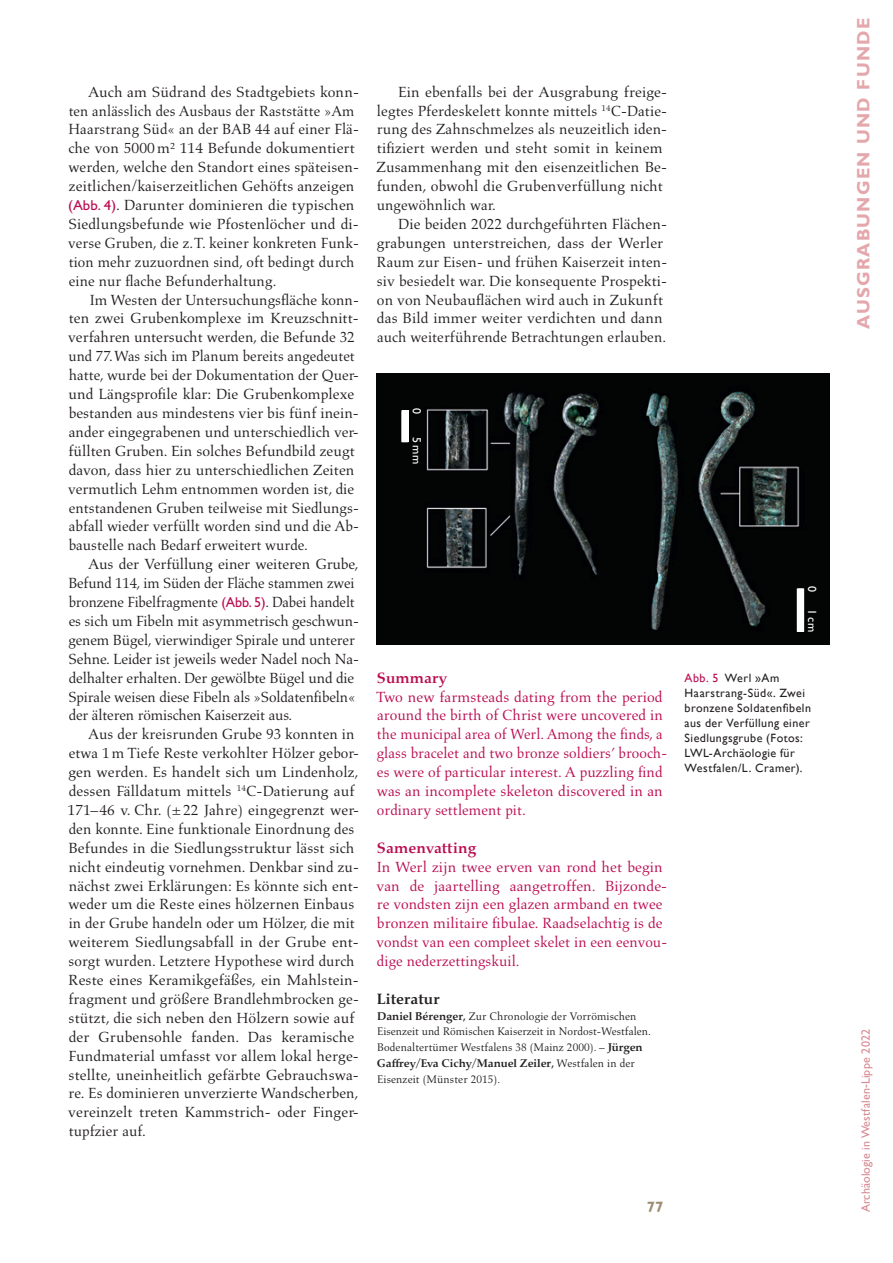
<style>
.page{position:relative;width:893px;height:1263px;background:#fff}
.page>*{position:absolute;margin:0;border:0;box-sizing:border-box;transform-origin:0 0}
.t1{font:700 18px "Gill Sans Std";letter-spacing:.07em;color:#e3a7ac}
._2_1_Fließtext_Ausgr{font:15px/18.9px "Aldus LT Std";letter-spacing:.005em;color:#231f20}
._1_Zusf_Ausgrabungen{font:15px/18.9px "Aldus LT Std";letter-spacing:.005em;color:#ba0e51}
.Ü_Zusf_Ausgrabungen{font:700 15px "Aldus Nova";letter-spacing:.015em;color:#ba0e51}
.Literatur_Überschrif{font:700 15px "Aldus Nova";letter-spacing:.015em;color:#231f20}
.t2{font:700 15px "Gill Sans Std";color:#9c8c6f}
.BU_linksbündig_8_10{font:12px/15px "Gill Sans";letter-spacing:.04em;color:#231f20}
.t3{font:12px "Gill Sans";letter-spacing:.01em;color:#d88a93}
.Maßbalken_Zahl_8pt{font:12px "Gill Sans Std";letter-spacing:.105em;color:#fff}
.Literatur_7_5{font:11.25px/15.8px "Aldus LT Std";letter-spacing:.01em;color:#231f20}
.s1{font-family:"Gill Sans Std";font-size:14.4px;color:#ba0e51}
.s2{font-family:"Aldus Nova";font-weight:700}
.s3{color:#ba0e51}
</style>
<div class="page">
<img style="left:376px;top:373px;width:453px;height:272px">
<div style="left:402px;top:411px;width:6px;height:31px;background:#fff"></div>
<hr style="left:408px;top:410px;width:1px;height:32px;background:#fff">
<hr style="left:401px;top:410px;width:1px;height:32px;background:#fff">
<div style="left:797px;top:589px;width:7px;height:42px;background:#fff"></div>
<hr style="left:803px;top:588px;width:1px;height:43px;background:#fff">
<hr style="left:797px;top:588px;width:1px;height:43px;background:#fff">
<p class="_2_1_Fließtext_Ausgr" style="left:68px;top:82px;width:292px;text-indent:20px">Auch am Südrand des Stadtgebiets konn&shy;ten anlässlich des Ausbaus der Raststätte »Am Haarstrang Süd« an der BAB 44 auf einer Flä&shy;che von 5000m² 114 Befunde dokumentiert werden, welche den Standort eines späteisen&shy;zeitlichen/kaiserzeitlichen Gehöfts anzeigen <span class="s1">(Abb. 4)</span>. Darunter dominieren die typischen Siedlungsbefunde wie Pfostenlöcher und di&shy;verse Gruben, die z.T. keiner konkreten Funk&shy;tion mehr zuzuordnen sind, oft bedingt durch eine nur flache Befunderhaltung.</p>
<p class="_2_1_Fließtext_Ausgr" style="left:68px;top:290px;width:292px;text-indent:21px">Im Westen der Untersuchungsfläche konn&shy;ten zwei Grubenkomplexe im Kreuzschnitt&shy;verfahren untersucht werden, die Befunde 32 und 77. Was sich im Planum bereits angedeutet hatte, wurde bei der Dokumentation der Quer&shy;und Längsprofile klar: Die Grubenkomplexe bestanden aus mindestens vier bis fünf inein&shy;ander eingegrabenen und unterschiedlich ver&shy;füllten Gruben. Ein solches Befundbild zeugt davon, dass hier zu unterschiedlichen Zeiten vermutlich Lehm entnommen worden ist, die entstandenen Gruben teilweise mit Siedlungs&shy;abfall wieder verfüllt worden sind und die Ab&shy;baustelle nach Bedarf erweitert wurde.</p>
<p class="_2_1_Fließtext_Ausgr" style="left:68px;top:555px;width:292px;text-indent:20px">Aus der Verfüllung einer weiteren Grube, Befund 114, im Süden der Fläche stammen zwei bronzene Fibelfragmente <span class="s1">(Abb. 5)</span>. Dabei handelt es sich um Fibeln mit asymmetrisch geschwun&shy;genem Bügel, vierwindiger Spirale und unterer Sehne. Leider ist jeweils weder Nadel noch Na&shy;delhalter erhalten. Der gewölbte Bügel und die Spirale weisen diese Fibeln als »Soldatenfibeln« der älteren römischen Kaiserzeit aus.</p>
<p class="_2_1_Fließtext_Ausgr" style="left:68px;top:725px;width:293px;text-indent:20px">Aus der kreisrunden Grube 93 konnten in etwa 1m Tiefe Reste verkohlter Hölzer gebor&shy;gen werden. Es handelt sich um Lindenholz, dessen Fälldatum mittels <sup>14</sup>C-Datierung auf 171–46 v. Chr. (±22 Jahre) eingegrenzt wer&shy;den konnte. Eine funktionale Einordnung des Befundes in die Siedlungsstruktur lässt sich nicht eindeutig vornehmen. Denkbar sind zu&shy;nächst zwei Erklärungen: Es könnte sich ent&shy;weder um die Reste eines hölzernen Einbaus in der Grube handeln oder um Hölzer, die mit weiterem Siedlungsabfall in der Grube ent&shy;sorgt wurden. Letztere Hypothese wird durch Reste eines Keramikgefäßes, ein Mahlstein&shy;fragment und größere Brandlehmbrocken ge&shy;stützt, die sich neben den Hölzern sowie auf der Grubensohle fanden. Das keramische Fundmaterial umfasst vor allem lokal herge&shy;stellte, uneinheitlich gefärbte Gebrauchswa&shy;re. Es dominieren unverzierte Wandscherben, vereinzelt treten Kammstrich- oder Finger&shy;tupfzier auf.</p>
<p class="_2_1_Fließtext_Ausgr" style="left:377px;top:82px;width:292px;text-indent:21px">Ein ebenfalls bei der Ausgrabung freige&shy;legtes Pferdeskelett konnte mittels <sup>14</sup>C-Datie&shy;rung des Zahnschmelzes als neuzeitlich iden&shy;tifiziert werden und steht somit in keinem Zusammenhang mit den eisenzeitlichen Be&shy;funden, obwohl die Grubenverfüllung nicht ungewöhnlich war.</p>
<p class="_2_1_Fließtext_Ausgr" style="left:377px;top:215px;width:292px;text-indent:22px">Die beiden 2022 durchgeführten Flächen&shy;grabungen unterstreichen, dass der Werler Raum zur Eisen- und frühen Kaiserzeit inten&shy;siv besiedelt war. Die konsequente Prospekti&shy;on von Neubauflächen wird auch in Zukunft das Bild immer weiter verdichten und dann auch weiterführende Betrachtungen erlauben.</p>
<p class="Maßbalken_Zahl_8pt" style="left:424px;top:408px;width:7px;rotate:90deg">0</p>
<p class="Maßbalken_Zahl_8pt" style="left:424px;top:437px;width:28px;rotate:90deg">5mm</p>
<p class="Ü_Zusf_Ausgrabungen" style="left:377px;top:669px;width:71px">Summary</p>
<p class="_1_Zusf_Ausgrabungen" style="left:376px;top:687px;width:293px">Two new farmsteads dating from the period around the birth of Christ were uncovered in the municipal area of Werl. Among the finds, a glass bracelet and two bronze soldiers’ brooch&shy;es were of particular interest. A puzzling find was an incomplete skeleton discovered in an ordinary settlement pit.</p>
<p class="Ü_Zusf_Ausgrabungen" style="left:377px;top:839px;width:101px">Samenvatting</p>
<p class="_1_Zusf_Ausgrabungen" style="left:377px;top:857px;width:292px">In Werl zijn twee erven van rond het begin van de jaartelling aangetroffen. Bijzonde&shy;re vondsten zijn een glazen armband en twee bronzen militaire fibulae. Raadselachtig is de vondst van een compleet skelet in een eenvou&shy;dige nederzettingskuil.</p>
<p class="Literatur_Überschrif" style="left:377px;top:990px;width:64px">Literatur</p>
<p class="Literatur_7_5" style="left:377px;top:1008px;width:275px"><span class="s2">Daniel Bérenger,</span> Zur Chronologie der Vorrömischen Eisenzeit und Römischen Kaiserzeit in Nordost-Westfalen.<br>Bodenaltertümer Westfalens 38 (Mainz 2000). – <span class="s2">Jürgen Gaffrey/Eva Cichy/Manuel Zeiler,</span> Westfalen in der Eisenzeit (Münster 2015).</p>
<p class="Maßbalken_Zahl_8pt" style="left:819px;top:586px;width:7px;rotate:90deg">0</p>
<p class="Maßbalken_Zahl_8pt" style="left:819px;top:609px;width:24px;rotate:90deg">1cm</p>
<p class="BU_linksbündig_8_10" style="left:685px;top:670px;width:128px"><span class="s3">Abb. 5</span> Werl »Am<br>Haarstrang-Süd«. Zwei bronzene Soldatenfibeln aus der Verfüllung einer<br>Siedlungsgrube (Fotos:<br>LWL-Archäologie für<br>Westfalen/L. Cramer).</p>
<p class="t2" style="left:647px;top:1198px;width:18px">77</p>
<p class="t1" style="left:853px;top:329px;width:313px;rotate:-90deg">AUSGRABUNGEN UND FUNDE</p>
<p class="t3" style="left:859px;top:1212px;width:185px;rotate:-90deg">Archäologie in Westfalen-Lippe 2022</p>
</div>
